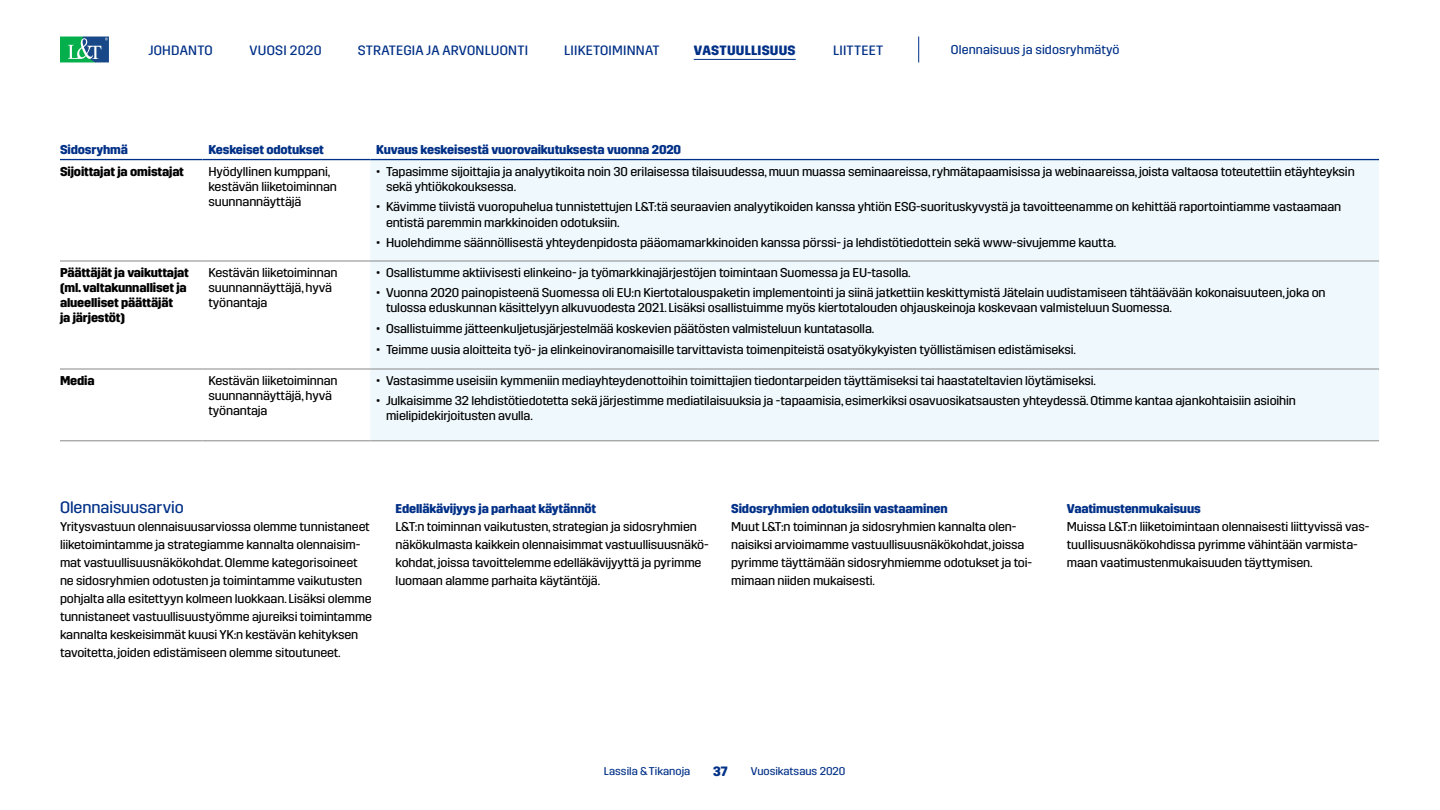
<style>
.page{position:relative;width:1440px;height:810px;background:#fff}
.page>*{position:absolute;margin:0;border:0;box-sizing:border-box;transform-origin:0 0}
.t1{font:16.5px "LT Trim";letter-spacing:-.005em;color:#003087}
.t2{font:13.5px "LT Trim";letter-spacing:.015em;color:#003087}
.t3{font:700 13.5px "LT Trim";letter-spacing:.015em;color:#003087}
.t4{font:12.75px/18px "LT Trim";letter-spacing:-.01em;color:#000}
.t5{font:700 12.75px "LT Trim";letter-spacing:-.01em;color:#003087}
.t6{font:700 12.75px/15.3px "LT Trim";letter-spacing:-.01em;color:#000}
.t7{font:12.75px "LT Trim";letter-spacing:.005em;color:#003087}
.t8{font:11.25px "LT Trim";color:#003087}
</style>
<div class="page">
<div style="left:370px;top:160px;width:1009px;height:281px;background:#eff8fc"></div>
<hr style="left:60px;top:261px;width:142px;height:1px;background:#878787">
<hr style="left:202px;top:261px;width:168px;height:1px;background:#878787">
<hr style="left:370px;top:261px;width:1009px;height:1px;background:#878787">
<hr style="left:60px;top:369px;width:142px;height:1px;background:#878787">
<hr style="left:202px;top:369px;width:168px;height:1px;background:#878787">
<hr style="left:60px;top:441px;width:142px;height:1px;background:#878787">
<hr style="left:202px;top:441px;width:168px;height:1px;background:#878787">
<hr style="left:370px;top:369px;width:1009px;height:1px;background:#878787">
<hr style="left:370px;top:441px;width:1009px;height:1px;background:#878787">
<hr style="left:60px;top:159px;width:142px;height:1px;background:#003087">
<hr style="left:202px;top:159px;width:168px;height:1px;background:#003087">
<hr style="left:370px;top:159px;width:1009px;height:1px;background:#003087">
<svg style="left:60px;top:37px;width:49px;height:25px"></svg>
<svg style="left:918px;top:37px;width:1px;height:25px"></svg>
<hr style="left:694px;top:59px;width:102px;height:1px;background:#003087">
<p class="t2" style="left:149px;top:42px;width:66px">JOHDANTO</p>
<p class="t2" style="left:250px;top:42px;width:73px">VUOSI 2020</p>
<p class="t2" style="left:358px;top:42px;width:172px">STRATEGIA JA ARVONLUONTI</p>
<p class="t2" style="left:564px;top:42px;width:97px">LIIKETOIMINNAT</p>
<p class="t3" style="left:694px;top:42px;width:103px">VASTUULLISUUS</p>
<p class="t2" style="left:833px;top:42px;width:52px">LIITTEET</p>
<p class="t7" style="left:951px;top:43px;width:170px">Olennaisuus ja sidosryhmätyö</p>
<p class="t5" style="left:60px;top:142px;width:69px">Sidosryhmä</p>
<p class="t5" style="left:208px;top:142px;width:117px">Keskeiset odotukset</p>
<p class="t5" style="left:376px;top:142px;width:306px">Kuvaus keskeisestä vuorovaikutuksesta vuonna 2020</p>
<p class="t6" style="left:60px;top:164px;width:126px">Sijoittajat ja omistajat</p>
<p class="t4" style="left:208px;top:164px;width:130px;line-height:15.3px">Hyödyllinen kumppani, kestävän liiketoiminnan suunnannäyttäjä</p>
<p class="t4" style="left:386px;top:164px;width:970px;line-height:15.3px;text-indent:-10px">• Tapasimme sijoittajia ja analyytikoita noin 30 erilaisessa tilaisuudessa, muun muassa seminaareissa, ryhmätapaamisissa ja webinaareissa, joista valtaosa toteutettiin etäyhteyksin sekä yhtiökokouksessa.</p>
<p class="t4" style="left:386px;top:200px;width:957px;line-height:15.3px;text-indent:-10px">• Kävimme tiivistä vuoropuhelua tunnistettujen L&amp;T:tä seuraavien analyytikoiden kanssa yhtiön ESG-suorituskyvystä ja tavoitteenamme on kehittää raportointiamme vastaamaan entistä paremmin markkinoiden odotuksiin.</p>
<p class="t4" style="left:376px;top:234px;width:741px">• Huolehdimme säännöllisestä yhteydenpidosta pääomamarkkinoiden kanssa pörssi- ja lehdistötiedottein sekä www-sivujemme kautta.</p>
<p class="t6" style="left:60px;top:265px;width:130px">Päättäjät ja vaikuttajat (ml. valtakunnalliset ja alueelliset päättäjät<br>ja järjestöt)</p>
<p class="t4" style="left:208px;top:265px;width:131px;line-height:15.3px">Kestävän liiketoiminnan suunnannäyttäjä, hyvä työnantaja</p>
<p class="t4" style="left:376px;top:263px;width:536px">• Osallistumme aktiivisesti elinkeino- ja työmarkkinajärjestöjen toimintaan Suomessa ja EU-tasolla.</p>
<p class="t4" style="left:386px;top:285px;width:941px;line-height:15.3px;text-indent:-10px">• Vuonna 2020 painopisteenä Suomessa oli EU:n Kiertotalouspaketin implementointi ja siinä jatkettiin keskittymistä Jätelain uudistamiseen tähtäävään kokonaisuuteen, joka on tulossa eduskunnan käsittelyyn alkuvuodesta 2021. Lisäksi osallistuimme myös kiertotalouden ohjauskeinoja koskevaan valmisteluun Suomessa.</p>
<p class="t4" style="left:376px;top:320px;width:499px">• Osallistuimme jätteenkuljetusjärjestelmää koskevien päätösten valmisteluun kuntatasolla.</p>
<p class="t4" style="left:376px;top:340px;width:701px">• Teimme uusia aloitteita työ- ja elinkeinoviranomaisille tarvittavista toimenpiteistä osatyökykyisten työllistämisen edistämiseksi.</p>
<p class="t6" style="left:60px;top:373px;width:36px">Media</p>
<p class="t4" style="left:208px;top:373px;width:131px;line-height:15.3px">Kestävän liiketoiminnan suunnannäyttäjä, hyvä työnantaja</p>
<p class="t4" style="left:376px;top:371px;width:721px">• Vastasimme useisiin kymmeniin mediayhteydenottoihin toimittajien tiedontarpeiden täyttämiseksi tai haastateltavien löytämiseksi.</p>
<p class="t4" style="left:386px;top:393px;width:912px;line-height:15.3px;text-indent:-10px">• Julkaisimme 32 lehdistötiedotetta sekä järjestimme mediatilaisuuksia ja -tapaamisia, esimerkiksi osavuosikatsausten yhteydessä. Otimme kantaa ajankohtaisiin asioihin mielipidekirjoitusten avulla.</p>
<p class="t1" style="left:60px;top:498px;width:125px">Olennaisuusarvio</p>
<p class="t4" style="left:60px;top:518px;width:314px">Yritysvastuun olennaisuusarviossa olemme tunnistaneet liiketoimintamme ja strategiamme kannalta olennaisim&shy;mat vastuullisuusnäkökohdat. Olemme kategorisoineet ne sidosryhmien odotusten ja toimintamme vaikutusten pohjalta alla esitettyyn kolmeen luokkaan. Lisäksi olemme tunnistaneet vastuullisuustyömme ajureiksi toimintamme kannalta keskeisimmät kuusi YK:n kestävän kehityksen tavoitetta, joiden edistämiseen olemme sitoutuneet.</p>
<p class="t5" style="left:396px;top:501px;width:202px">Edelläkävijyys ja parhaat käytännöt</p>
<p class="t4" style="left:396px;top:518px;width:315px">L&amp;T:n toiminnan vaikutusten, strategian ja sidosryhmien näkökulmasta kaikkein olennaisimmat vastuullisuusnäkö&shy;kohdat, joissa tavoittelemme edelläkävijyyttä ja pyrimme luomaan alamme parhaita käytäntöjä.</p>
<p class="t5" style="left:731px;top:501px;width:218px">Sidosryhmien odotuksiin vastaaminen</p>
<p class="t4" style="left:731px;top:518px;width:302px">Muut L&amp;T:n toiminnan ja sidosryhmien kannalta olen&shy;naisiksi arvioimamme vastuullisuusnäkökohdat, joissa pyrimme täyttämään sidosryhmiemme odotukset ja toi&shy;mimaan niiden mukaisesti.</p>
<p class="t5" style="left:1067px;top:501px;width:135px">Vaatimustenmukaisuus</p>
<p class="t4" style="left:1067px;top:518px;width:304px">Muissa L&amp;T:n liiketoimintaan olennaisesti liittyvissä vas&shy;tuullisuusnäkökohdissa pyrimme vähintään varmista&shy;maan vaatimustenmukaisuuden täyttymisen.</p>
<p class="t8" style="left:604px;top:765px;width:88px">Lassila &amp; Tikanoja</p>
<p class="t3" style="left:713px;top:764px;width:16px">37</p>
<p class="t8" style="left:751px;top:765px;width:96px">Vuosikatsaus 2020</p>
</div>
